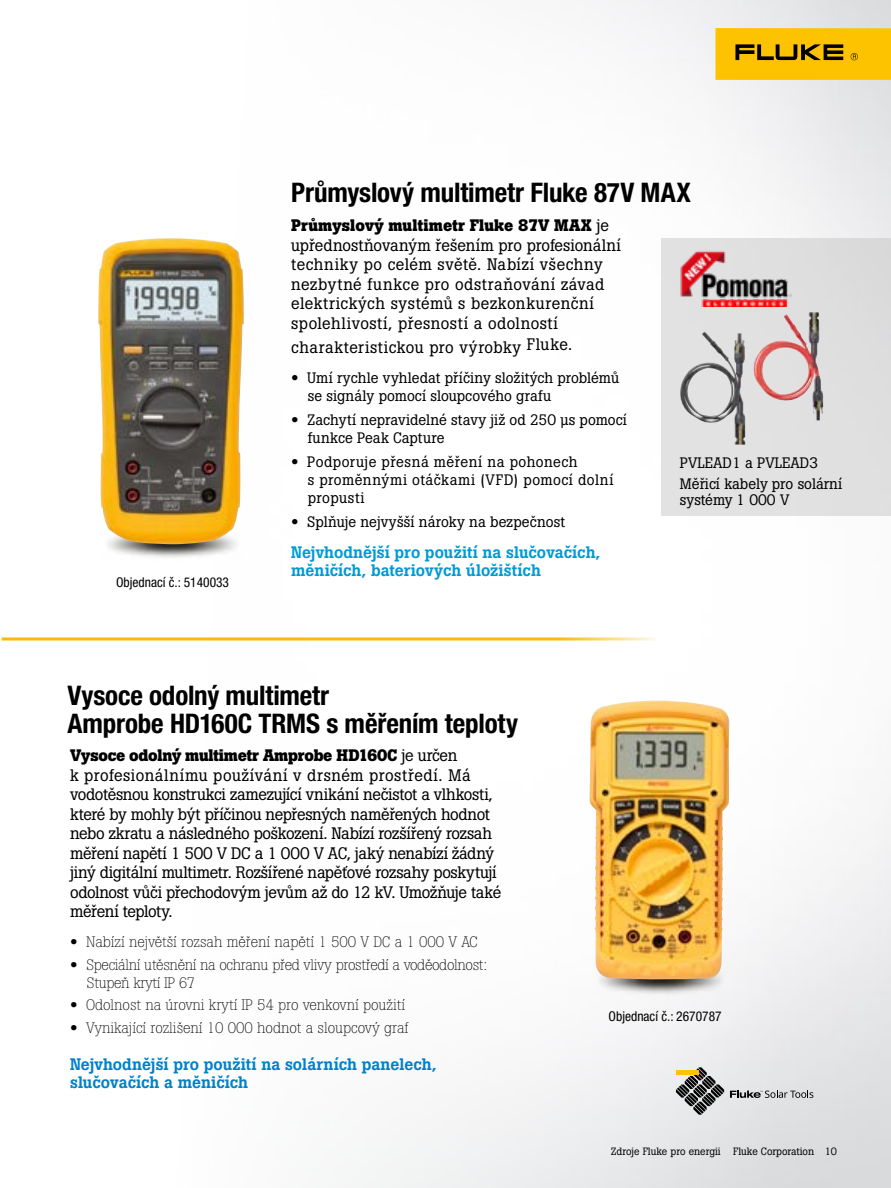
<style>
.page{position:relative;width:891px;height:1188px;background:#fff}
.page>*{position:absolute;margin:0;border:0;box-sizing:border-box;transform-origin:0 0}
.t1{font:700 condensed 27px/28.5px "Helvetica Neue LT Pro";letter-spacing:-.005em;color:#000}
.t2{font:16.5px/19.5px "Boton Pro";letter-spacing:-.02em;color:#000}
.t3{font:16.5px/19.5px "Boton Pro";letter-spacing:.025em;color:#000}
.t4{font:500 16.5px/18px "Boton Pro";color:#009ad2}
.t5{font:500 16.5px/18px "Boton Pro";color:#0081c7}
.t6{font:16.5px "Boton Pro";letter-spacing:.035em;color:#000}
.t7{font:15px/18px "Boton Pro";letter-spacing:.01em;color:#000}
.t8{font:300 15px "Boton Pro";letter-spacing:-.005em;color:#000}
.t9{font:15px/18px "Boton Pro";letter-spacing:.035em;color:#000}
.t10{font:300 15px/18px "Boton Pro";letter-spacing:-.025em;color:#000}
.t11{font:condensed 13.5px "Helvetica Neue LT Pro";color:#000}
.t12{font:10.5px "Boton Pro";color:#000}
.s1{font-weight:700}
.s2{font-family:"Helvetica Neue LT Pro";font-weight:100;font-stretch:expanded}
</style>
<div class="page">
<hr style="left:0;top:0;width:1px;height:131px;background:#6bb9cf">
<svg style="left:676px;top:1067px;width:48px;height:48px;background:#909091"></svg>
<div style="left:676px;top:1070px;width:23px;height:5px;background:#fdc300"></div>
<svg style="left:730px;top:1090px;width:83px;height:8px"></svg>
<img style="left:105px;top:544px;width:134px;height:15px">
<img style="left:98px;top:238px;width:146px;height:306px">
<div style="left:661px;top:238px;width:230px;height:278px;background:#e1e0e0"></div>
<img style="left:680px;top:251px;width:111px;height:56px">
<img style="left:753px;top:312px;width:70px;height:109px">
<img style="left:594px;top:981px;width:132px;height:16px">
<hr style="left:2px;top:638px;width:655px;height:2px;background:#fbba07">
<img style="left:589px;top:701px;width:142px;height:280px">
<div style="left:716px;top:28px;width:175px;height:52px;background:#fdc300"></div>
<svg style="left:735px;top:44px;width:108px;height:16px"></svg>
<svg style="left:851px;top:53px;width:7px;height:7px"></svg>
<h1 class="t1" style="left:291px;top:178px;width:401px">Průmyslový multimetr Fluke 87V MAX</h1>
<p class="t11" style="left:116px;top:574px;width:115px">Objednací č.: 5140033</p>
<p class="t3" style="left:291px;top:216px;width:331px"><span class="s1">Průmyslový multimetr Fluke 87V MAX</span> je upřednostňovaným řešením pro profesionální techniky po celém světě. Nabízí všechny nezbytné funkce pro odstraňování závad elektrických systémů s bezkonkurenční spolehlivostí, přesností a odolností</p>
<p class="t6" style="left:291px;top:336px;width:283px">charakteristickou pro výrobky Fluke.</p>
<p class="t7" style="left:308px;top:368px;width:313px;text-indent:-16px"><span class="s2">•</span> Umí rychle vyhledat příčiny složitých problémů se signály pomocí sloupcového grafu</p>
<p class="t7" style="left:308px;top:410px;width:321px;text-indent:-16px"><span class="s2">•</span> Zachytí nepravidelné stavy již od 250 µs pomocí funkce Peak Capture</p>
<p class="t9" style="left:308px;top:452px;width:307px;text-indent:-16px"><span class="s2">•</span> Podporuje přesná měření na pohonech<br>s proměnnými otáčkami (VFD) pomocí dolní propusti</p>
<p class="t7" style="left:291px;top:512px;width:275px"><span class="s2">•</span> Splňuje nejvyšší nároky na bezpečnost</p>
<p class="t4" style="left:291px;top:544px;width:311px">Nejvhodnější pro použití na slučovačích, měničích, bateriových úložištích</p>
<h1 class="t1" style="left:68px;top:681px;width:452px">Vysoce odolný multimetr<br>Amprobe HD160C TRMS s měřením teploty</h1>
<p class="t7" style="left:680px;top:452px;width:164px;line-height:20.7px">PVLEAD1 a PVLEAD3<br>Měřicí kabely pro solární</p>
<p class="t7" style="left:680px;top:491px;width:111px">systémy 1 000 V</p>
<p class="t2" style="left:70px;top:746px;width:433px"><span class="s1">Vysoce odolný multimetr Amprobe HD160C</span> je určen<br>k profesionálnímu používání v drsném prostředí. Má vodotěsnou konstrukci zamezující vnikání nečistot a vlhkosti, které by mohly být příčinou nepřesných naměřených hodnot nebo zkratu a následného poškození. Nabízí rozšířený rozsah měření napětí 1 500 V DC a 1 000 V AC, jaký nenabízí žádný jiný digitální multimetr. Rozšířené napěťové rozsahy poskytují odolnost vůči přechodovým jevům až do 12 kV. Umožňuje také měření teploty.</p>
<p class="t8" style="left:70px;top:932px;width:409px"><span class="s2">•</span> Nabízí největší rozsah měření napětí 1 500 V DC a 1 000 V AC</p>
<p class="t10" style="left:87px;top:956px;width:402px;text-indent:-16px"><span class="s2">•</span> Speciální utěsnění na ochranu před vlivy prostředí a voděodolnost:<br>Stupeň krytí IP 67</p>
<p class="t8" style="left:70px;top:995px;width:336px"><span class="s2">•</span> Odolnost na úrovni krytí IP 54 pro venkovní použití</p>
<p class="t8" style="left:70px;top:1018px;width:340px"><span class="s2">•</span> Vynikající rozlišení 10 000 hodnot a sloupcový graf</p>
<p class="t5" style="left:70px;top:1055px;width:368px">Nejvhodnější pro použití na solárních panelech, slučovačích a měničích</p>
<p class="t11" style="left:609px;top:1008px;width:115px">Objednací č.: 2670787</p>
<p class="t12" style="left:611px;top:1145px;width:228px">Zdroje Fluke pro energii Fluke Corporation 10</p>
</div>
